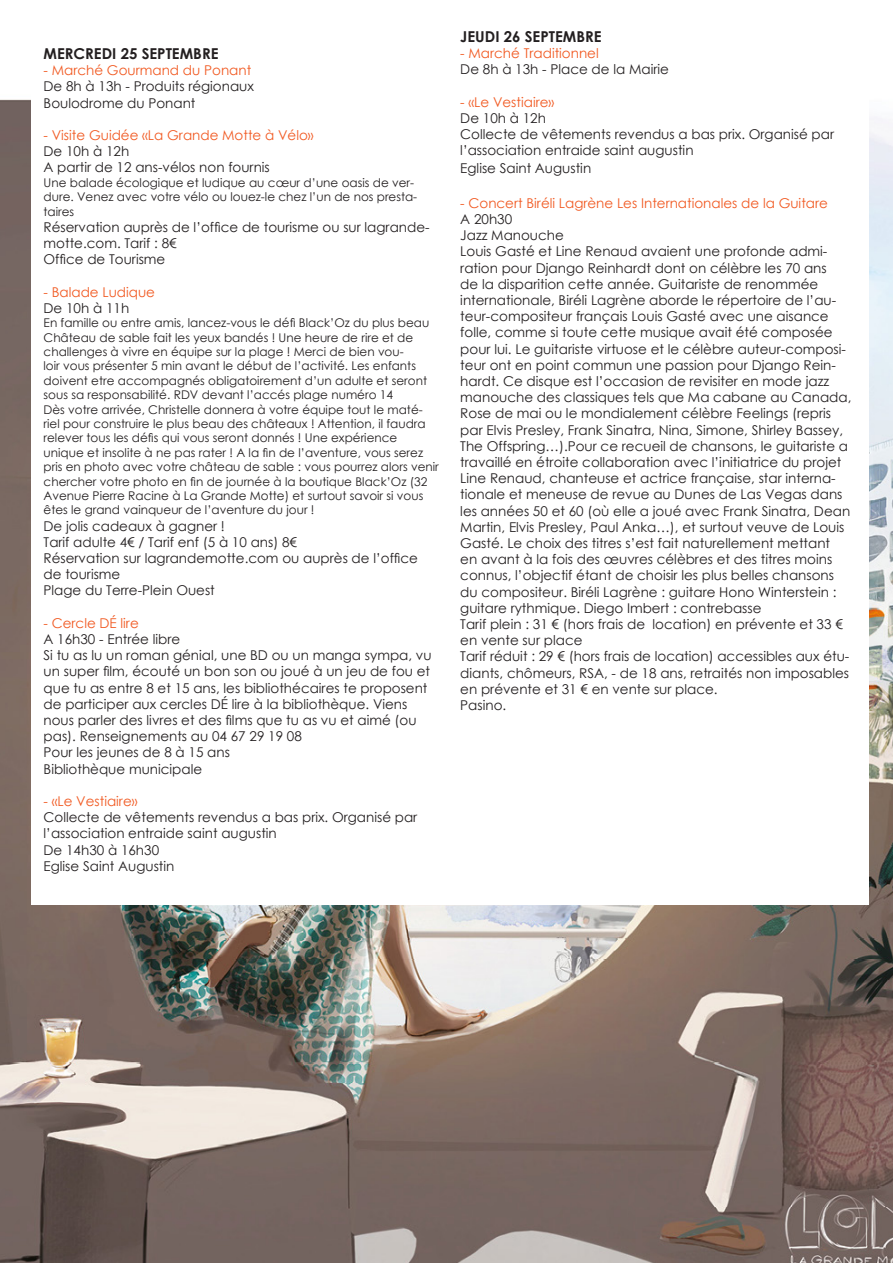
<style>
.page{position:relative;width:893px;height:1263px;background:#fff}
.page>*{position:absolute;margin:0;border:0;box-sizing:border-box;transform-origin:0 0}
.t1{font:700 15px "Century Gothic";color:#231f20}
.t2{font:13.5px/16.2px "Century Gothic";color:#231f20}
.t3{font:13.5px "Century Gothic";color:#f15921}
.t4{font:12px/14.4px "Century Gothic";color:#231f20}
</style>
<div class="page">
<img style="left:0;top:99px;width:893px;height:1164px">
<div style="left:31px;top:18px;width:837px;height:887px;background:#fff"></div>
<p class="t1" style="left:44px;top:42px;width:176px">MERCREDI 25 SEPTEMBRE</p>
<p class="t3" style="left:44px;top:61px;width:209px">- Marché Gourmand du Ponant</p>
<p class="t2" style="left:44px;top:78px;width:212px">De 8h à 13h - Produits régionaux</p>
<p class="t2" style="left:44px;top:94px;width:153px">Boulodrome du Ponant</p>
<p class="t3" style="left:44px;top:126px;width:272px">- Visite Guidée «La Grande Motte à Vélo»</p>
<p class="t2" style="left:44px;top:143px;width:87px">De 10h à 12h</p>
<p class="t2" style="left:44px;top:159px;width:228px">A partir de 12 ans-vélos non fournis</p>
<p class="t4" style="left:44px;top:175px;width:375px">Une balade écologique et ludique au cœur d’une oasis de ver&shy;dure. Venez avec votre vélo ou louez-le chez l’un de nos presta&shy;taires</p>
<p class="t2" style="left:44px;top:219px;width:387px">Réservation auprès de l’office de tourisme ou sur lagrande&shy;motte.com. Tarif : 8€</p>
<p class="t2" style="left:44px;top:251px;width:123px">Office de Tourisme</p>
<p class="t3" style="left:44px;top:282px;width:113px">- Balade Ludique</p>
<p class="t2" style="left:44px;top:300px;width:87px">De 10h à 11h</p>
<p class="t4" style="left:44px;top:315px;width:387px">En famille ou entre amis, lancez-vous le défi Black’Oz du plus beau Château de sable fait les yeux bandés ! Une heure de rire et de challenges à vivre en équipe sur la plage ! Merci de bien vou-<br>loir vous présenter 5 min avant le début de l’activité. Les enfants doivent etre accompagnés obligatoirement d’un adulte et seront sous sa responsabilité. RDV devant l’accés plage numéro 14</p>
<p class="t4" style="left:44px;top:402px;width:397px">Dès votre arrivée, Christelle donnera à votre équipe tout le maté&shy;riel pour construire le plus beau des châteaux ! Attention, il faudra relever tous les défis qui vous seront donnés ! Une expérience unique et insolite à ne pas rater ! A la fin de l’aventure, vous serez pris en photo avec votre château de sable : vous pourrez alors venir chercher votre photo en fin de journée à la boutique Black’Oz (32<br>Avenue Pierre Racine à La Grande Motte) et surtout savoir si vous êtes le grand vainqueur de l’aventure du jour !</p>
<p class="t2" style="left:44px;top:517px;width:183px">De jolis cadeaux à gagner !</p>
<p class="t2" style="left:44px;top:534px;width:255px">Tarif adulte 4€ / Tarif enf (5 à 10 ans) 8€</p>
<p class="t2" style="left:44px;top:550px;width:376px">Réservation sur lagrandemotte.com ou auprès de l’office de tourisme</p>
<p class="t2" style="left:44px;top:582px;width:173px">Plage du Terre-Plein Ouest</p>
<p class="t3" style="left:44px;top:613px;width:97px">- Cercle DÉ lire</p>
<p class="t2" style="left:44px;top:631px;width:138px">A 16h30 - Entrée libre</p>
<p class="t2" style="left:44px;top:647px;width:390px">Si tu as lu un roman génial, une BD ou un manga sympa, vu un super film, écouté un bon son ou joué à un jeu de fou et que tu as entre 8 et 15 ans, les bibliothécaires te proposent de participer aux cercles DÉ lire à la bibliothèque. Viens nous parler des livres et des films que tu as vu et aimé (ou pas). Renseignements au 04 67 29 19 08</p>
<p class="t2" style="left:44px;top:744px;width:188px">Pour les jeunes de 8 à 15 ans</p>
<p class="t2" style="left:44px;top:760px;width:160px">Bibliothèque municipale</p>
<p class="t3" style="left:44px;top:792px;width:95px">- «Le Vestiaire»</p>
<p class="t2" style="left:44px;top:809px;width:375px">Collecte de vêtements revendus a bas prix. Organisé par l’association entraide saint augustin</p>
<p class="t2" style="left:44px;top:841px;width:117px">De 14h30 à 16h30</p>
<p class="t2" style="left:44px;top:858px;width:132px">Eglise Saint Augustin</p>
<p class="t1" style="left:460px;top:25px;width:143px">JEUDI 26 SEPTEMBRE</p>
<p class="t3" style="left:460px;top:44px;width:140px">- Marché Traditionnel</p>
<p class="t2" style="left:460px;top:61px;width:210px">De 8h à 13h - Place de la Mairie</p>
<p class="t3" style="left:460px;top:93px;width:95px">- «Le Vestiaire»</p>
<p class="t2" style="left:460px;top:110px;width:87px">De 10h à 12h</p>
<p class="t2" style="left:460px;top:126px;width:375px">Collecte de vêtements revendus a bas prix. Organisé par l’association entraide saint augustin</p>
<p class="t2" style="left:460px;top:160px;width:132px">Eglise Saint Augustin</p>
<p class="t3" style="left:460px;top:193px;width:369px">- Concert Biréli Lagrène Les Internationales de la Guitare</p>
<p class="t2" style="left:460px;top:211px;width:53px">A 20h30</p>
<p class="t2" style="left:460px;top:227px;width:105px">Jazz Manouche</p>
<p class="t2" style="left:460px;top:243px;width:393px">Louis Gasté et Line Renaud avaient une profonde admi&shy;ration pour Django Reinhardt dont on célèbre les 70 ans<br>de la disparition cette année. Guitariste de renommée internationale, Biréli Lagrène aborde le répertoire de l’au&shy;teur-compositeur français Louis Gasté avec une aisance folle, comme si toute cette musique avait été composée pour lui. Le guitariste virtuose et le célèbre auteur-composi&shy;teur ont en point commun une passion pour Django Rein&shy;hardt. Ce disque est l’occasion de revisiter en mode jazz manouche des classiques tels que Ma cabane au Canada, Rose de mai ou le mondialement célèbre Feelings (repris par Elvis Presley, Frank Sinatra, Nina, Simone, Shirley Bassey, The Offspring…).Pour ce recueil de chansons, le guitariste a travaillé en étroite collaboration avec l’initiatrice du projet Line Renaud, chanteuse et actrice française, star interna&shy;tionale et meneuse de revue au Dunes de Las Vegas dans les années 50 et 60 (où elle a joué avec Frank Sinatra, Dean Martin, Elvis Presley, Paul Anka…), et surtout veuve de Louis Gasté. Le choix des titres s’est fait naturellement mettant<br>en avant à la fois des œuvres célèbres et des titres moins connus, l’objectif étant de choisir les plus belles chansons du compositeur. Biréli Lagrène : guitare Hono Winterstein : guitare rythmique. Diego Imbert : contrebasse</p>
<p class="t2" style="left:460px;top:616px;width:384px">Tarif plein : 31 € (hors frais de location) en prévente et 33 € en vente sur place</p>
<p class="t2" style="left:460px;top:648px;width:391px;text-align:justify">Tarif réduit : 29 € (hors frais de location) accessibles aux étu&shy;diants, chômeurs, RSA, - de 18 ans, retraités non imposables en prévente et 31 € en vente sur place.</p>
<p class="t2" style="left:460px;top:697px;width:47px">Pasino.</p>
</div>
